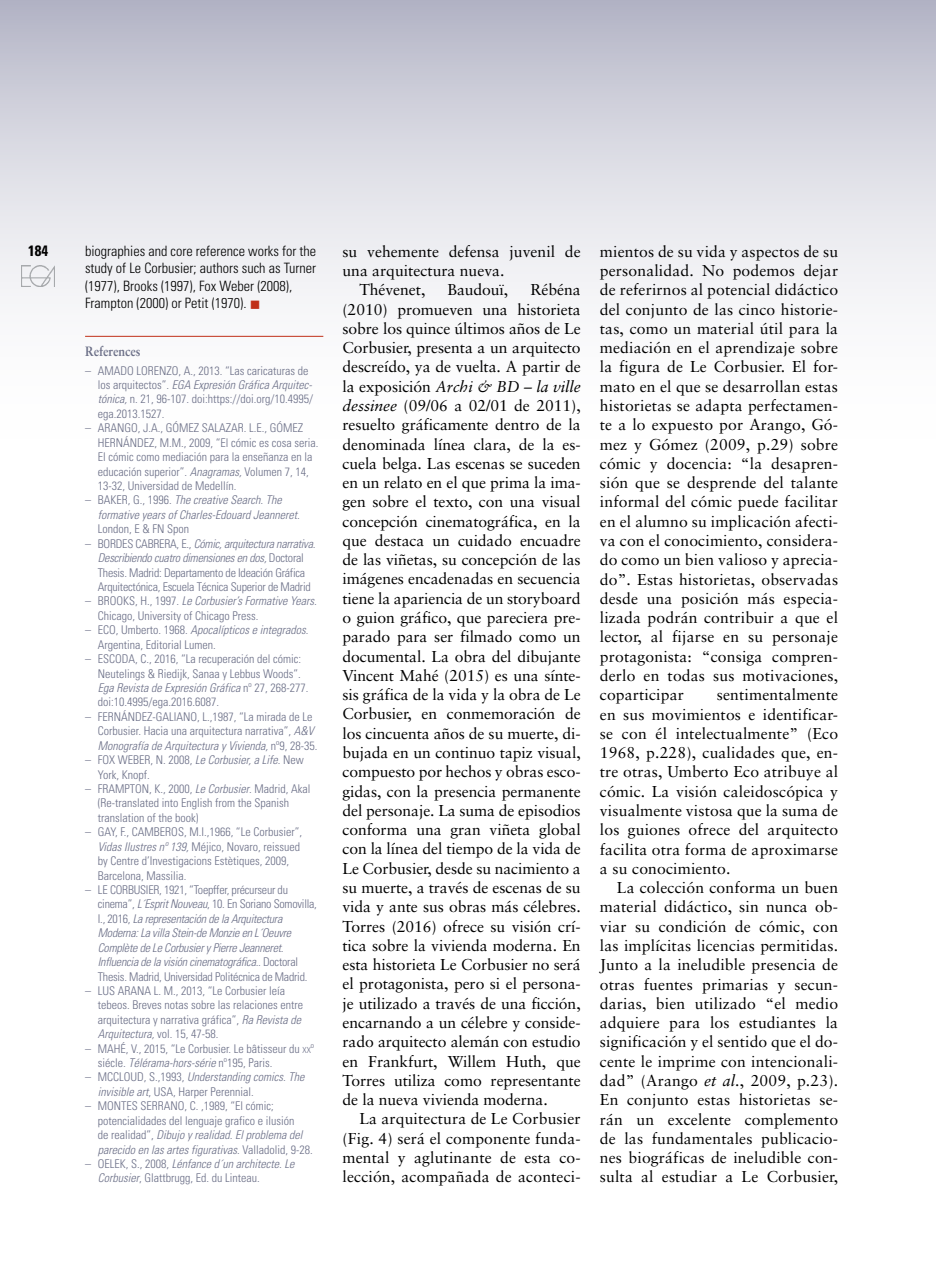
<style>
.page{position:relative;width:936px;height:1276px;background:#fff}
.page>*{position:absolute;margin:0;border:0;box-sizing:border-box;transform-origin:0 0}
.t1{font:15.75px/19.4px "Sabon";letter-spacing:.01em;color:#000;text-align:justify}
.t2{font:700 condensed 15px "Univers";color:#000}
.t3{font:300 condensed 14.25px/17.4px "Univers";color:#000}
.t4{font:700 13.5px "Sabon";color:#6b6f87;scale:.9 1}
.t5{font:300 condensed 12px/14.4px "Univers";color:#6b6f87}
.t6{font:italic 300 condensed 12px/14.4px "Univers";letter-spacing:-.02em;color:#6b6f87}
.t7{font:italic 300 condensed 12px/14.4px "Univers";color:#6b6f87}
.t8{font:300 condensed 12px/14.4px "Univers";letter-spacing:-.02em;color:#6b6f87}
.s1{color:#c03019}
.s2{font-style:italic}
.s3{font-style:normal}
.s4{font-size:8.4px}
.s5{font-style:inherit}
</style>
<div class="page">
<div style="left:0;top:0;width:935px;height:455px;background:linear-gradient(to bottom,#bdbecd,#fff)"></div>
<hr style="left:85px;top:336px;width:238px;height:1px;background:#c03019">
<img style="left:22px;top:265px;width:33px;height:21px">
<p class="t2" style="left:28px;top:242px;width:21px">184</p>
<p class="t3" style="left:85px;top:242px;width:233px">biographies and core reference works for the study of Le Corbusier; authors such as Turner (1977), Brooks (1997), Fox Weber (2008), Frampton (2000) or Petit (1970). <span class="s1">■</span></p>
<p class="t4" style="left:85px;top:343px;width:63px">References</p>
<p class="t5" style="left:85px;top:363px;width:28px">– Amado</p>
<p class="t5" style="left:136px;top:363px;width:12px">Lorenzo</p>
<p class="t5" style="left:98px;top:363px;width:217px;text-indent:81px">, A., 2013. “Las caricaturas de los arquitectos”. <span class="s2">EGA Expresión Gráfica Arquitec&shy;tónica,</span> n. 21, 96-107. doi:https://doi.org/10.4995/ ega.2013.1527.</p>
<p class="t5" style="left:85px;top:421px;width:27px">– Arango</p>
<p class="t5" style="left:138px;top:421px;width:49px">, J.A., Gómez</p>
<p class="t5" style="left:202px;top:421px;width:13px">Salazar</p>
<p class="t5" style="left:244px;top:421px;width:47px">. L.E., Gómez</p>
<p class="t5" style="left:98px;top:435px;width:39px">Hernández</p>
<p class="t5" style="left:98px;top:435px;width:222px;text-indent:57px">, M.M., 2009, “El cómic es cosa seria.<br>El cómic como mediación para la enseñanza en la educación superior”. <span class="s2">Anagramas,</span> Volumen 7, 14, 13-32, Universidad de Medellín.</p>
<p class="t7" style="left:98px;top:493px;width:203px;text-indent:-13px"><span class="s3">– Baker , G., 1996.</span> The creative Search. The formative years of Charles-Edouard Jeanneret.</p>
<p class="t5" style="left:98px;top:522px;width:93px">London, E &amp; FN Spon</p>
<p class="t5" style="left:85px;top:536px;width:26px">– Bordes</p>
<p class="t5" style="left:135px;top:536px;width:13px">Cabrera</p>
<p class="t8" style="left:98px;top:536px;width:219px;text-indent:79px">, E., <span class="s2">Cómic, arquitectura narrativa.<br>Describiendo cuatro dimensiones en dos,</span> Doctoral Thesis. Madrid: Departamento de Ideación Gráfica Arquitectónica, Escuela Técnica Superior de Madrid</p>
<p class="t5" style="left:98px;top:594px;width:220px;text-indent:-13px">– Broo ks, H., 1997. <span class="s2">Le Corbusier’s Formative Years.<br></span>Chicago, University of Chicago Press.</p>
<p class="t5" style="left:98px;top:623px;width:212px;text-indent:-13px">– Eco , Umberto. 1968. <span class="s2">Apocalípticos e integrados</span>.<br>Argentina, Editorial Lumen.</p>
<p class="t5" style="left:85px;top:651px;width:26px">– Escoda</p>
<p class="t5" style="left:98px;top:651px;width:212px;text-indent:37px">, C., 2016, “La recuperación del cómic:<br>Neutelings &amp; Riedijk, Sanaa y Lebbus Woods”.<br><span class="s2">Ega Revista de Expresión Gráfica</span> nº 27, 268-277. doi:10.4995/ega.2016.6087.</p>
<p class="t5" style="left:85px;top:709px;width:50px">– Fernández</p>
<p class="t5" style="left:152px;top:709px;width:17px">-Galiano</p>
<p class="t5" style="left:98px;top:709px;width:221px;text-indent:99px">, L.,1987, “La mirada de Le<br>Corbusier. Hacia una arquitectura narrativa”, <span class="s2">A&amp;V<br>Monografía de Arquitectura y Vivienda,</span> nº9, 28-35.</p>
<p class="t5" style="left:85px;top:752px;width:50px">– Fox Weber</p>
<p class="t7" style="left:150px;top:752px;width:155px"><span class="s3">, N. 2008,</span> Le Corbusier, a Life<span class="s3">. New</span></p>
<p class="t5" style="left:98px;top:767px;width:53px">York, Knopf.</p>
<p class="t5" style="left:85px;top:781px;width:25px">– Frampton</p>
<p class="t5" style="left:98px;top:781px;width:214px;text-indent:51px">, K., 2000, <span class="s2">Le Corbusier</span>. Madrid, Akal (Re-translated into English from the Spanish translation of the book)</p>
<p class="t5" style="left:85px;top:825px;width:61px">– Gay, F., Camberos</p>
<p class="t5" style="left:98px;top:825px;width:206px;text-indent:86px">, M.I.,1966, “Le Corbusier”, <span class="s2">Vidas Ilustres nº 139,</span> Méjico, Novaro, reissued by Centre d’Investigacions Estètiques, 2009, Barcelona, Massilia.</p>
<p class="t5" style="left:85px;top:882px;width:37px">– Le Corbusier</p>
<p class="t6" style="left:98px;top:882px;width:220px;text-indent:61px"><span class="s3">, 1921, “Toepffer, précurseur du cinema”,</span> L´Esprit Nouveau<span class="s3">, 10. En Soriano Somovilla, I., 2016,</span> La representación de la Arquitectura Moderna: La villa Stein-de Monzie en L´Oeuvre Complète de Le Corbusier y Pierre Jeanneret.<br>Influencia de la visión cinematográfica.. <span class="s3">Doctoral Thesis. Madrid, Universidad Politécnica de Madrid.</span></p>
<p class="t5" style="left:85px;top:983px;width:47px">– Lus Arana</p>
<p class="t5" style="left:98px;top:983px;width:207px;text-indent:56px">L. M., 2013, “Le Corbusier leía tebeos. Breves notas sobre las relaciones entre arquitectura y narrativa gráfica”, <span class="s2">Ra Revista de Arquitectura,</span> vol. 15, 47-58.</p>
<p class="t5" style="left:98px;top:1041px;width:218px;text-indent:-13px">– Mah é, V., 2015, “Le Corbusier. Le bâtisseur du <span class="s4">xx</span><span class="s5">º </span>siécle<span class="s2">. Télérama-hors-série</span> nº195, Paris.</p>
<p class="t5" style="left:85px;top:1070px;width:41px">– McCloud</p>
<p class="t7" style="left:98px;top:1070px;width:208px;text-indent:46px"><span class="s3">, S.,1993,</span> Understanding comics. The invisible art<span class="s3">, USA, Harper Perennial.</span></p>
<p class="t5" style="left:85px;top:1099px;width:29px">– Montes</p>
<p class="t5" style="left:140px;top:1099px;width:14px">Serrano</p>
<p class="t5" style="left:98px;top:1099px;width:216px;text-indent:87px">, C. ,1989, “El cómic; potencialidades del lenguaje grafico e ilusión<br>de realidad”, <span class="s2">Dibujo y realidad. El problema del parecido en las artes figurativas</span>. Valladolid, 9-28.</p>
<p class="t5" style="left:98px;top:1156px;width:198px;text-indent:-13px">– Oele k, S., 2008, <span class="s2">Lénfance d´un architecte. Le<br>Corbusier</span>, Glattbrugg, Ed. du Linteau.</p>
<p class="t1" style="left:342px;top:241px;width:240px">su vehemente defensa juvenil de</p>
<p class="t1" style="left:342px;top:261px;width:163px">una arquitectura nueva.</p>
<p class="t1" style="left:359px;top:280px;width:67px">Thévenet,</p>
<p class="t1" style="left:447px;top:280px;width:62px">Baudouï,</p>
<p class="t1" style="left:342px;top:280px;width:240px;text-indent:188px">Rébéna (2010) promueven una historieta sobre los quince últimos años de Le Corbusier, presenta a un arquitecto descreído, ya de vuelta. A partir de la exposición <span class="s2">Archi &amp; BD – la ville dessinee</span> (09/06 a 02/01 de 2011), resuelto gráficamente dentro de la denominada línea clara, de la es&shy;cuela belga. Las escenas se suceden en un relato en el que prima la ima&shy;gen sobre el texto, con una visual concepción cinematográfica, en la que destaca un cuidado encuadre de las viñetas, su concepción de las imágenes encadenadas en secuencia tiene la apariencia de un storyboard o guion gráfico, que pareciera pre&shy;parado para ser filmado como un documental. La obra del dibujante Vincent Mahé (2015) es una sínte&shy;sis gráfica de la vida y la obra de Le Corbusier, en conmemoración de los cincuenta años de su muerte, di&shy;bujada en un continuo tapiz visual, compuesto por hechos y obras esco&shy;gidas, con la presencia permanente del personaje. La suma de episodios conforma una gran viñeta global con la línea del tiempo de la vida de Le Corbusier, desde su nacimiento a su muerte, a través de escenas de su vida y ante sus obras más célebres.<br>Torres (2016) ofrece su visión crí&shy;tica sobre la vivienda moderna. En esta historieta Le Corbusier no será el protagonista, pero si el persona&shy;je utilizado a través de una ficción, encarnando a un célebre y conside&shy;rado arquitecto alemán con estudio en Frankfurt, Willem Huth, que Torres utiliza como representante de la nueva vivienda moderna.</p>
<p class="t1" style="left:342px;top:1109px;width:240px;text-indent:17px">La arquitectura de Le Corbusier (Fig. 4) será el componente funda&shy;mental y aglutinante de esta co&shy;lección, acompañada de aconteci-</p>
<p class="t1" style="left:600px;top:241px;width:240px">mientos de su vida y aspectos de su personalidad. No podemos dejar de referirnos al potencial didáctico del conjunto de las cinco historie&shy;tas, como un material útil para la mediación en el aprendizaje sobre la figura de Le Corbusier. El for&shy;mato en el que se desarrollan estas historietas se adapta perfectamen&shy;te a lo expuesto por Arango, Gó&shy;mez y Gómez (2009, p.29) sobre cómic y docencia: “la desapren&shy;sión que se desprende del talante informal del cómic puede facilitar en el alumno su implicación afecti&shy;va con el conocimiento, considera&shy;do como un bien valioso y aprecia&shy;do”. Estas historietas, observadas desde una posición más especia&shy;lizada podrán contribuir a que el lector, al fijarse en su personaje protagonista: “consiga compren&shy;derlo en todas sus motivaciones, coparticipar</p>
<p class="t1" style="left:600px;top:685px;width:240px;text-indent:117px">sentimentalmente en sus movimientos e identificar&shy;se con él intelectualmente” (Eco 1968, p.228), cualidades que, en&shy;tre otras, Umberto Eco atribuye al cómic. La visión caleidoscópica y visualmente vistosa que la suma de los guiones ofrece del arquitecto facilita otra forma de aproximarse a su conocimiento.</p>
<p class="t1" style="left:600px;top:878px;width:240px;text-indent:17px">La colección conforma un buen material didáctico, sin nunca ob&shy;viar su condición de cómic, con las implícitas licencias permitidas.<br>Junto a la ineludible presencia de otras fuentes primarias y secun&shy;darias, bien utilizado “el medio adquiere para los estudiantes la significación y el sentido que el do&shy;cente le imprime con intencionali&shy;dad” (Arango <span class="s2">et al.</span>, 2009, p.23).<br>En conjunto estas historietas se&shy;rán un excelente complemento de las fundamentales publicacio&shy;nes biográficas de ineludible con&shy;sulta al estudiar a Le Corbusier,</p>
</div>
